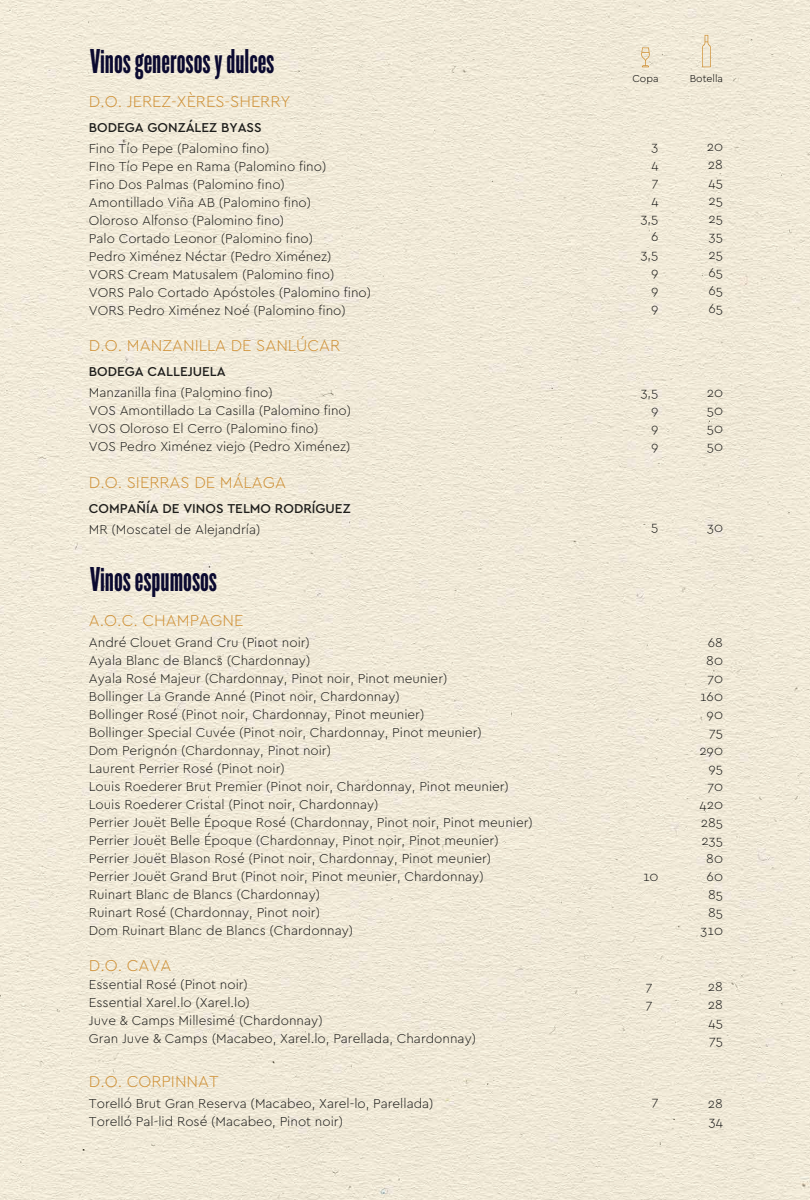
<style>
.page{position:relative;width:810px;height:1200px;background:#fff}
.page>*{position:absolute;margin:0;border:0;box-sizing:border-box;transform-origin:0 0}
.t1{font:36px "Knockout HTF67 Full Bantamwt";color:#0b0a30}
.t2{font:300 16.5px "Cera PRO";color:#cf9035}
.t3{font:300 13.5px/18px "Cera PRO";color:#1d1d1b}
.t4{font:500 13.5px "Cera PRO";color:#1d1d1b}
.t5{font:300 10.5px "Cera PRO";color:#000}
</style>
<div class="page">
<img style="left:0;top:0;width:810px;height:1199px">
<svg style="left:641px;top:47px;width:9px;height:20px"></svg>
<svg style="left:702px;top:35px;width:9px;height:32px"></svg>
<h1 class="t1" style="left:90px;top:43px;width:186px">Vinos generosos y dulces</h1>
<p class="t2" style="left:89px;top:91px;width:203px">D.O. JEREZ-XÈRES-SHERRY</p>
<p class="t4" style="left:89px;top:119px;width:174px">BODEGA GONZÁLEZ BYASS</p>
<p class="t3" style="left:89px;top:139px;width:284px">Fino Tío Pepe (Palomino fino)<br>FIno Tío Pepe en Rama (Palomino fino)<br>Fino Dos Palmas (Palomino fino)<br>Amontillado Viña AB (Palomino fino)<br>Oloroso Alfonso (Palomino fino)<br>Palo Cortado Leonor (Palomino fino)<br>Pedro Ximénez Néctar (Pedro Ximénez)<br>VORS Cream Matusalem (Palomino fino)<br>VORS Palo Cortado Apóstoles (Palomino fino)<br>VORS Pedro Ximénez Noé (Palomino fino)</p>
<p class="t3" style="left:707px;top:137px;width:18px;text-align:justify">20<br>28<br>45<br>25<br>25<br>35<br>25<br>65<br>65<br>65</p>
<p class="t5" style="left:632px;top:72px;width:28px">Copa</p>
<p class="t5" style="left:690px;top:72px;width:35px">Botella</p>
<p class="t3" style="left:641px;top:137px;width:19px;text-align:right">3<br>4<br>7<br>4<br>3,5<br>6<br>3,5<br>9<br>9<br>9</p>
<p class="t2" style="left:89px;top:335px;width:253px">D.O. MANZANILLA DE SANLÚCAR</p>
<p class="t4" style="left:89px;top:362px;width:138px">BODEGA CALLEJUELA</p>
<p class="t3" style="left:89px;top:383px;width:264px">Manzanilla fina (Palomino fino)<br>VOS Amontillado La Casilla (Palomino fino)<br>VOS Oloroso El Cerro (Palomino fino)<br>VOS Pedro Ximénez viejo (Pedro Ximénez)</p>
<p class="t3" style="left:707px;top:383px;width:18px;text-align:justify">20<br>50<br>50<br>50</p>
<p class="t3" style="left:651px;top:383px;width:9px;text-align:justify;text-indent:-10px">3,5<br>9<br>9<br>9</p>
<p class="t2" style="left:89px;top:471px;width:199px">D.O. SIERRAS DE MÁLAGA</p>
<p class="t4" style="left:89px;top:499px;width:263px">COMPAÑÍA DE VINOS TELMO RODRÍGUEZ</p>
<p class="t3" style="left:89px;top:519px;width:173px">MR (Moscatel de Alejandría)</p>
<p class="t3" style="left:651px;top:517px;width:9px">5</p>
<p class="t3" style="left:707px;top:518px;width:17px">30</p>
<h1 class="t1" style="left:90px;top:561px;width:129px">Vinos espumosos</h1>
<p class="t2" style="left:89px;top:609px;width:156px">A.O.C. CHAMPAGNE</p>
<p class="t3" style="left:89px;top:632px;width:446px">André Clouet Grand Cru (Pinot noir)<br>Ayala Blanc de Blancs (Chardonnay)<br>Ayala Rosé Majeur (Chardonnay, Pinot noir, Pinot meunier)<br>Bollinger La Grande Anné (Pinot noir, Chardonnay)<br>Bollinger Rosé (Pinot noir, Chardonnay, Pinot meunier)<br>Bollinger Special Cuvée (Pinot noir, Chardonnay, Pinot meunier)<br>Dom Perignón (Chardonnay, Pinot noir)<br>Laurent Perrier Rosé (Pinot noir)<br>Louis Roederer Brut Premier (Pinot noir, Chardonnay, Pinot meunier)<br>Louis Roederer Cristal (Pinot noir, Chardonnay)<br>Perrier Jouët Belle Époque Rosé (Chardonnay, Pinot noir, Pinot meunier)<br>Perrier Jouët Belle Époque (Chardonnay, Pinot noir, Pinot meunier)<br>Perrier Jouët Blason Rosé (Pinot noir, Chardonnay, Pinot meunier)<br>Perrier Jouët Grand Brut (Pinot noir, Pinot meunier, Chardonnay)<br>Ruinart Blanc de Blancs (Chardonnay)<br>Ruinart Rosé (Chardonnay, Pinot noir)<br>Dom Ruinart Blanc de Blancs (Chardonnay)</p>
<p class="t3" style="left:699px;top:632px;width:25px;text-align:right">68<br>80<br>70<br>160<br>90<br>75<br>290<br>95<br>70<br>420<br>285<br>235<br>80<br>60<br>85<br>85<br>310</p>
<p class="t3" style="left:643px;top:866px;width:17px">10</p>
<p class="t2" style="left:89px;top:954px;width:84px">D.O. CAVA</p>
<p class="t3" style="left:89px;top:974px;width:389px">Essential Rosé (Pinot noir)<br>Essential Xarel.lo (Xarel.lo)<br>Juve &amp; Camps Millesimé (Chardonnay)<br>Gran Juve &amp; Camps (Macabeo, Xarel.lo, Parellada, Chardonnay)</p>
<p class="t3" style="left:708px;top:976px;width:17px;text-align:justify">28<br>28<br>45<br>75</p>
<p class="t3" style="left:646px;top:976px;width:8px">7<br>7</p>
<p class="t2" style="left:89px;top:1070px;width:131px">D.O. CORPINNAT</p>
<p class="t3" style="left:89px;top:1094px;width:346px">Torelló Brut Gran Reserva (Macabeo, Xarel-lo, Parellada)<br>Torelló Pal-lid Rosé (Macabeo, Pinot noir)</p>
<p class="t3" style="left:708px;top:1093px;width:17px">28<br>34</p>
<p class="t3" style="left:652px;top:1091px;width:8px">7</p>
</div>
